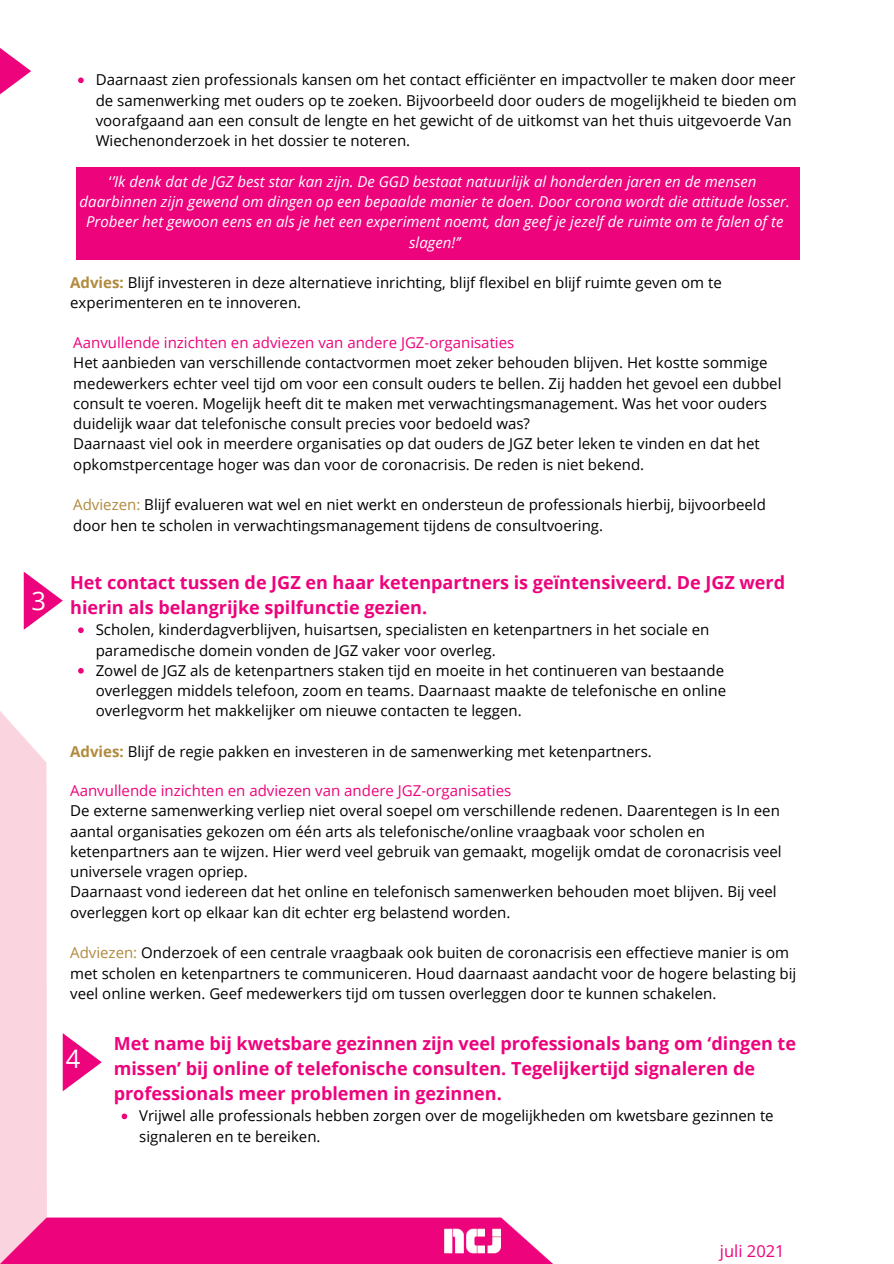
<style>
.page{position:relative;width:894px;height:1264px;background:#fff}
.page>*{position:absolute;margin:0;border:0;box-sizing:border-box;transform-origin:0 0}
.t1{font:25.5px "Open Sans";color:#fff}
.t2{font:700 18px/24.8px "Open Sans";color:#ed037c}
.t3{font:16.5px "Open Sans";color:#ed037c}
.t4{font:15px/20.2px "Open Sans";color:#000}
.t5{font:italic 15px/20.2px "Open Sans";color:#fff;text-align:center}
.t6{font:15px "Open Sans";color:#ed037c}
.s1{font-style:normal}
.s2{font-weight:700;color:#b18a3e}
.s3{color:#b18a3e}
</style>
<div class="page">
<img style="left:0;top:712px;width:552px;height:551px">
<svg style="left:0;top:48px;width:31px;height:47px"></svg>
<div style="left:76px;top:167px;width:723px;height:93px;background:#ed037c"></div>
<svg style="left:78px;top:77px;width:6px;height:6px"></svg>
<svg style="left:24px;top:572px;width:39px;height:57px"></svg>
<svg style="left:78px;top:627px;width:6px;height:6px"></svg>
<svg style="left:78px;top:668px;width:6px;height:5px"></svg>
<svg style="left:63px;top:1033px;width:39px;height:58px"></svg>
<svg style="left:121px;top:1113px;width:6px;height:6px"></svg>
<p class="t1" style="left:31px;top:583px;width:16px">3</p>
<p class="t4" style="left:96px;top:69px;width:702px">Daarnaast zien professionals kansen om het contact efficiënter en impactvoller te maken door meer de samenwerking met ouders op te zoeken. Bijvoorbeeld door ouders de mogelijkheid te bieden om voorafgaand aan een consult de lengte en het gewicht of de uitkomst van het thuis uitgevoerde Van Wiechenonderzoek in het dossier te noteren.</p>
<p class="t5" style="left:109px;top:171px;width:648px"><span class="s1">‘</span>’Ik denk dat de JGZ best star kan zijn. De GGD bestaat natuurlijk al honderden jaren en de mensen</p>
<p class="t5" style="left:80px;top:191px;width:711px">daarbinnen zijn gewend om dingen op een bepaalde manier te doen. Door corona wordt die attitude losser.<br>Probeer het gewoon eens en als je het een experiment noemt, dan geef je jezelf de ruimte om te falen of te slagen!’’</p>
<p class="t4" style="left:70px;top:272px;width:653px"><span class="s2">Advies:</span> Blijf investeren in deze alternatieve inrichting, blijf flexibel en blijf ruimte geven om te experimenteren en te innoveren.</p>
<p class="t6" style="left:73px;top:332px;width:442px">Aanvullende inzichten en adviezen van andere JGZ-organisaties</p>
<p class="t4" style="left:73px;top:352px;width:709px">Het aanbieden van verschillende contactvormen moet zeker behouden blijven. Het kostte sommige medewerkers echter veel tijd om voor een consult ouders te bellen. Zij hadden het gevoel een dubbel consult te voeren. Mogelijk heeft dit te maken met verwachtingsmanagement. Was het voor ouders duidelijk waar dat telefonische consult precies voor bedoeld was?</p>
<p class="t4" style="left:73px;top:433px;width:687px">Daarnaast viel ook in meerdere organisaties op dat ouders de JGZ beter leken te vinden en dat het opkomstpercentage hoger was dan voor de coronacrisis. De reden is niet bekend.</p>
<p class="t4" style="left:73px;top:494px;width:694px"><span class="s3">Adviezen:</span> Blijf evalueren wat wel en niet werkt en ondersteun de professionals hierbij, bijvoorbeeld door hen te scholen in verwachtingsmanagement tijdens de consultvoering.</p>
<p class="t2" style="left:70px;top:569px;width:716px">Het contact tussen de JGZ en haar ketenpartners is geïntensiveerd. De JGZ werd hierin als belangrijke spilfunctie gezien.</p>
<p class="t4" style="left:96px;top:619px;width:615px">Scholen, kinderdagverblijven, huisartsen, specialisten en ketenpartners in het sociale en paramedische domein vonden de JGZ vaker voor overleg.</p>
<p class="t4" style="left:96px;top:660px;width:631px">Zowel de JGZ als de ketenpartners staken tijd en moeite in het continueren van bestaande overleggen middels telefoon, zoom en teams. Daarnaast maakte de telefonische en online overlegvorm het makkelijker om nieuwe contacten te leggen.</p>
<p class="t4" style="left:70px;top:741px;width:583px"><span class="s2">Advies:</span> Blijf de regie pakken en investeren in de samenwerking met ketenpartners.</p>
<p class="t6" style="left:70px;top:780px;width:442px">Aanvullende inzichten en adviezen van andere JGZ-organisaties</p>
<p class="t4" style="left:70px;top:800px;width:712px">De externe samenwerking verliep niet overal soepel om verschillende redenen. Daarentegen is In een aantal organisaties gekozen om één arts als telefonische/online vraagbaak voor scholen en ketenpartners aan te wijzen. Hier werd veel gebruik van gemaakt, mogelijk omdat de coronacrisis veel universele vragen opriep.</p>
<p class="t4" style="left:70px;top:881px;width:707px">Daarnaast vond iedereen dat het online en telefonisch samenwerken behouden moet blijven. Bij veel overleggen kort op elkaar kan dit echter erg belastend worden.</p>
<p class="t4" style="left:70px;top:942px;width:727px"><span class="s3">Adviezen:</span> Onderzoek of een centrale vraagbaak ook buiten de coronacrisis een effectieve manier is om met scholen en ketenpartners te communiceren. Houd daarnaast aandacht voor de hogere belasting bij veel online werken. Geef medewerkers tijd om tussen overleggen door te kunnen schakelen.</p>
<p class="t1" style="left:66px;top:1040px;width:16px">4</p>
<p class="t2" style="left:114px;top:1031px;width:683px">Met name bij kwetsbare gezinnen zijn veel professionals bang om ‘dingen te missen’ bij online of telefonische consulten. Tegelijkertijd signaleren de professionals meer problemen in gezinnen.</p>
<p class="t4" style="left:139px;top:1105px;width:635px">Vrijwel alle professionals hebben zorgen over de mogelijkheden om kwetsbare gezinnen te signaleren en te bereiken.</p>
<p class="t3" style="left:719px;top:1239px;width:66px">juli 2021</p>
</div>
